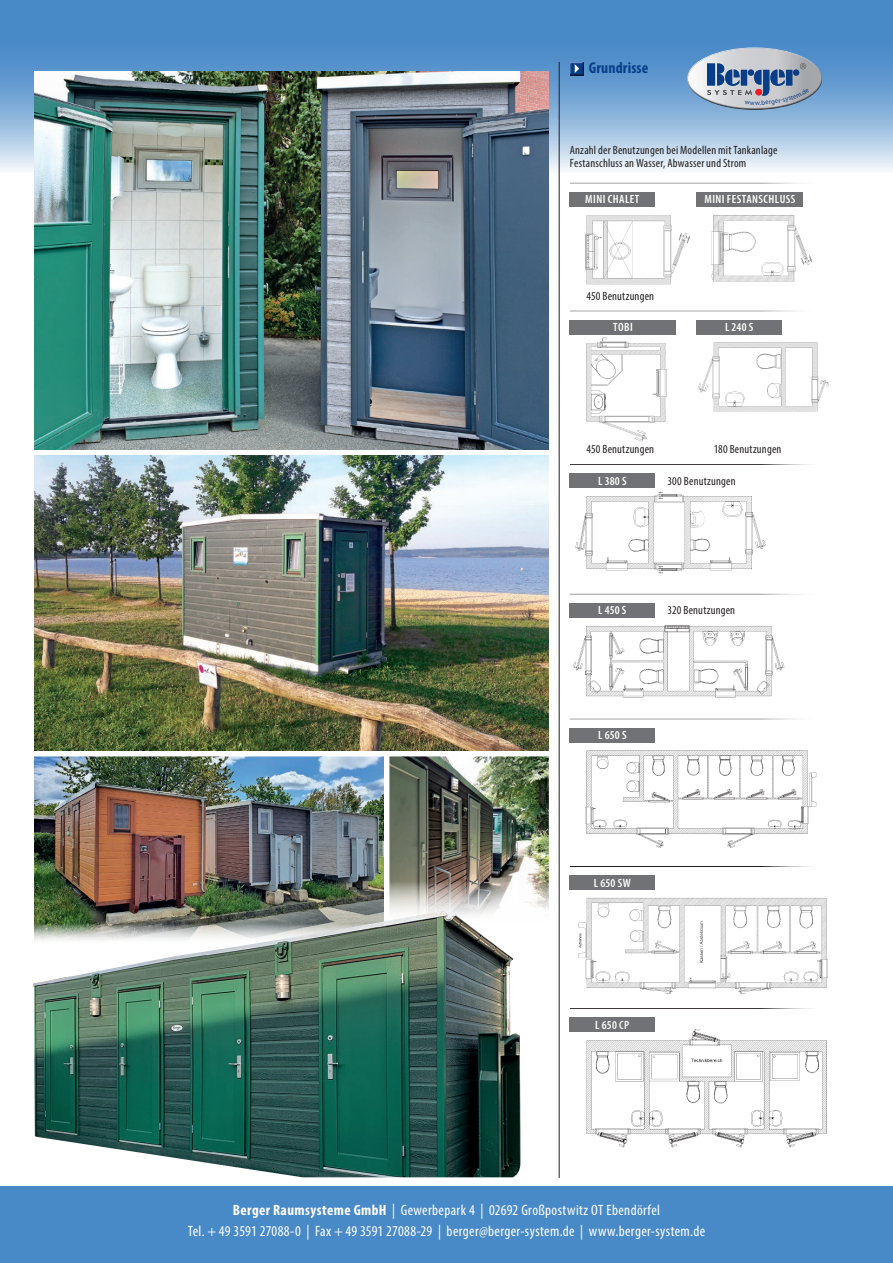
<style>
.page{position:relative;width:893px;height:1263px;background:#fff}
.page>*{position:absolute;margin:0;border:0;box-sizing:border-box;transform-origin:0 0}
.t1{font:700 condensed 15.75px "Myriad Pro";letter-spacing:.005em;color:#083e89}
.t2{font:condensed 15px/21px "Myriad Pro";letter-spacing:.025em;color:#fff;text-align:center}
.t3{font:condensed 12px/13.5px "Myriad Pro";letter-spacing:.015em;color:#231f20}
.t4{font:600 condensed 12px "Myriad Pro";letter-spacing:.035em;color:#fff}
.s1{font-weight:700}
</style>
<div class="page">
<div style="left:0;top:0;width:893px;height:30px;background:#4889c8"></div>
<svg style="left:0;top:30px;width:893px;height:143px;background:#78a8d6"></svg>
<div style="left:0;top:1186px;width:893px;height:77px;background:#4889c8"></div>
<div style="left:688px;top:66px;width:134px;height:44px;background:#231f20;opacity:.75"></div>
<img style="left:390px;top:757px;width:159px;height:154px">
<img style="left:578px;top:898px;width:250px;height:95px">
<div style="left:570px;top:875px;width:85px;height:15px;background:#717275"></div>
<hr style="left:570px;top:866px;width:255px;height:1px;background:#231f20">
<img style="left:569px;top:486px;width:197px;height:88px">
<div style="left:570px;top:473px;width:85px;height:15px;background:#717275"></div>
<hr style="left:570px;top:464px;width:255px;height:1px;background:#231f20">
<img style="left:573px;top:625px;width:212px;height:73px">
<div style="left:570px;top:603px;width:85px;height:15px;background:#717275"></div>
<hr style="left:570px;top:594px;width:255px;height:1px;background:#231f20">
<img style="left:585px;top:750px;width:232px;height:98px">
<div style="left:570px;top:728px;width:85px;height:14px;background:#717275"></div>
<hr style="left:570px;top:719px;width:255px;height:1px;background:#231f20">
<img style="left:697px;top:334px;width:132px;height:78px">
<div style="left:697px;top:320px;width:85px;height:14px;background:#717275"></div>
<img style="left:586px;top:337px;width:81px;height:105px">
<div style="left:570px;top:320px;width:106px;height:15px;background:#717275"></div>
<hr style="left:570px;top:311px;width:255px;height:1px;background:#231f20">
<hr style="left:559px;top:62px;width:1px;height:1116px;background:#231f20">
<div style="left:569px;top:61px;width:17px;height:16px;background:#231f20;opacity:.75"></div>
<svg style="left:575px;top:64px;width:4px;height:9px"></svg>
<img style="left:34px;top:757px;width:350px;height:154px">
<img style="left:34px;top:455px;width:515px;height:296px">
<img style="left:586px;top:1029px;width:241px;height:119px">
<div style="left:570px;top:1017px;width:85px;height:15px;background:#717275"></div>
<hr style="left:570px;top:1008px;width:255px;height:1px;background:#231f20">
<img style="left:585px;top:215px;width:105px;height:70px">
<div style="left:570px;top:192px;width:85px;height:15px;background:#717275"></div>
<hr style="left:570px;top:183px;width:255px;height:1px;background:#231f20">
<img style="left:711px;top:215px;width:101px;height:67px">
<div style="left:697px;top:192px;width:106px;height:15px;background:#717275"></div>
<img style="left:34px;top:71px;width:515px;height:378px">
<img style="left:33px;top:911px;width:488px;height:266px">
<svg style="left:688px;top:48px;width:134px;height:61px;background:#97aac0"></svg>
<h1 class="t1" style="left:589px;top:58px;width:61px">Grundrisse</h1>
<p class="t3" style="left:570px;top:143px;width:209px">Anzahl der Benutzungen bei Modellen mit Tankanlage<br>Festanschluss an Wasser, Abwasser und Strom</p>
<p class="t4" style="left:585px;top:192px;width:56px">MINI CHALET</p>
<p class="t4" style="left:704px;top:192px;width:92px">MINI FESTANSCHLUSS</p>
<p class="t3" style="left:586px;top:289px;width:69px">450 Benutzungen</p>
<p class="t4" style="left:613px;top:320px;width:21px">TOBI</p>
<p class="t4" style="left:725px;top:320px;width:30px">L 240 S</p>
<p class="t3" style="left:586px;top:442px;width:69px">450 Benutzungen</p>
<p class="t3" style="left:714px;top:442px;width:69px">180 Benutzungen</p>
<p class="t4" style="left:598px;top:473px;width:30px">L 380 S</p>
<p class="t3" style="left:668px;top:474px;width:69px">300 Benutzungen</p>
<p class="t4" style="left:598px;top:603px;width:30px">L 450 S</p>
<p class="t3" style="left:668px;top:603px;width:69px">320 Benutzungen</p>
<p class="t4" style="left:598px;top:728px;width:30px">L 650 S</p>
<p class="t4" style="left:594px;top:875px;width:38px">L 650 SW</p>
<p class="t4" style="left:595px;top:1017px;width:36px">L 650 CP</p>
<p class="t2" style="left:188px;top:1199px;width:519px"><span class="s1">Berger Raumsysteme GmbH</span> | Gewerbepark 4 | 02692 Großpostwitz OT Ebendörfel<br>Tel. + 49 3591 27088-0 | Fax + 49 3591 27088-29 | berger@berger-system.de | www.berger-system.de</p>
</div>
